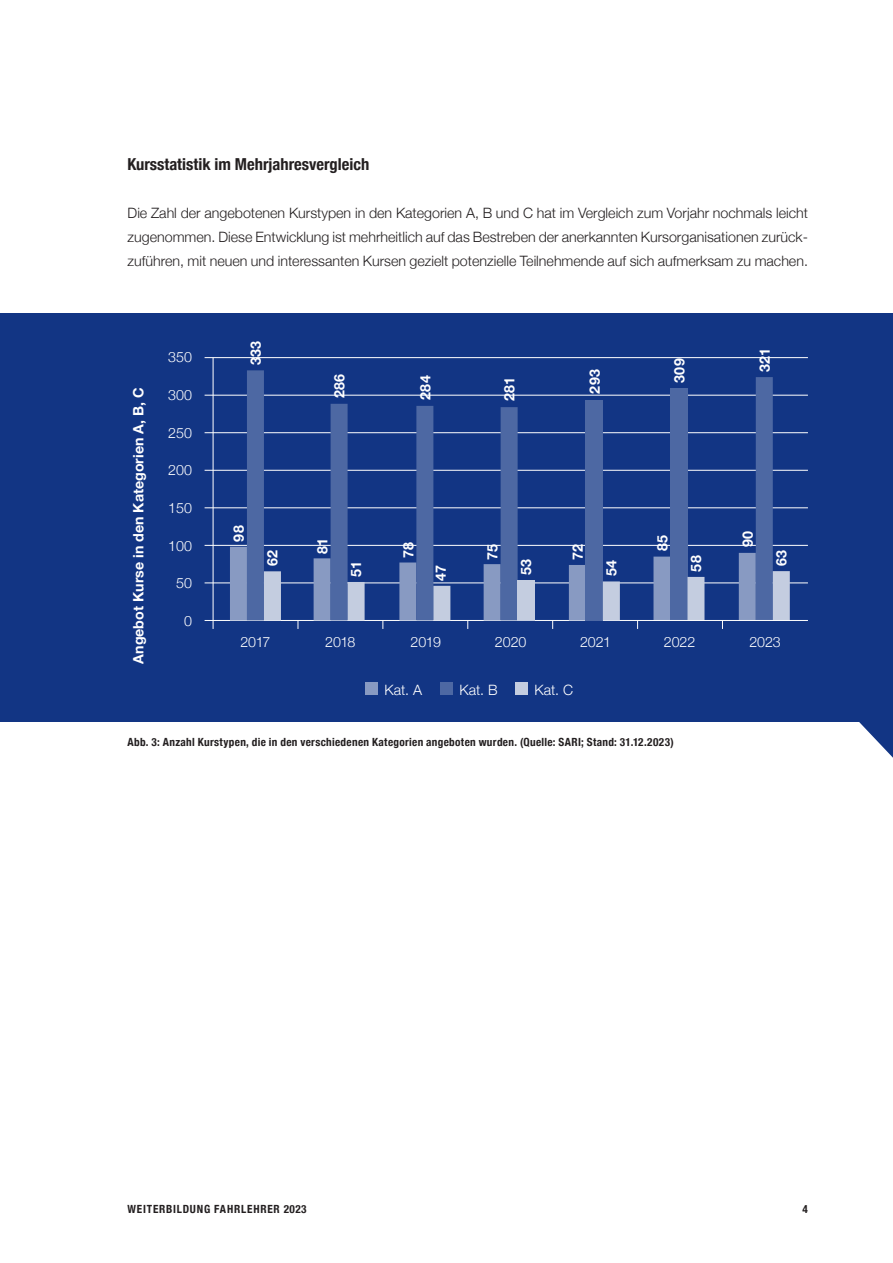
<style>
.page{position:relative;width:893px;height:1263px;background:#fff}
.page>*{position:absolute;margin:0;border:0;box-sizing:border-box;transform-origin:0 0}
.t1{font:700 condensed 16.5px "Helvetica Neue";color:#231f20}
.t2{font:300 14.25px/24px "Helvetica Neue";color:#231f20}
.t3{font:700 14.25px "Helvetica Neue";color:#fff}
.t4{font:300 14.25px "Helvetica Neue";color:#fff}
.t5{font:700 condensed 11.25px "Helvetica Neue";letter-spacing:.03em;color:#231f20}
.t6{font:700 condensed 11.25px "Helvetica Neue";letter-spacing:.07em;color:#231f20}
</style>
<div class="page">
<div style="left:0;top:314px;width:893px;height:408px;background:#123584"></div>
<hr style="left:205px;top:545px;width:603px;height:1px;background:#fff">
<hr style="left:205px;top:508px;width:603px;height:1px;background:#fff">
<hr style="left:205px;top:583px;width:603px;height:1px;background:#fff">
<hr style="left:205px;top:470px;width:603px;height:1px;background:#fff">
<hr style="left:205px;top:432px;width:603px;height:1px;background:#fff">
<hr style="left:205px;top:395px;width:603px;height:1px;background:#fff">
<hr style="left:205px;top:357px;width:603px;height:1px;background:#fff">
<hr style="left:213px;top:358px;width:1px;height:262px;background:#fff">
<div style="left:365px;top:682px;width:13px;height:13px;background:#889ac2"></div>
<div style="left:440px;top:682px;width:13px;height:13px;background:#4d68a3"></div>
<div style="left:515px;top:682px;width:13px;height:13px;background:#c4cde0"></div>
<div style="left:653px;top:557px;width:17px;height:63px;background:#889ac2"></div>
<div style="left:670px;top:388px;width:17px;height:232px;background:#4d68a3"></div>
<div style="left:687px;top:577px;width:17px;height:43px;background:#c4cde0"></div>
<div style="left:739px;top:553px;width:17px;height:67px;background:#889ac2"></div>
<div style="left:756px;top:377px;width:17px;height:243px;background:#4d68a3"></div>
<div style="left:773px;top:571px;width:17px;height:49px;background:#c4cde0"></div>
<hr style="left:205px;top:620px;width:603px;height:1px;background:#fff">
<div style="left:399px;top:562px;width:17px;height:58px;background:#889ac2"></div>
<div style="left:416px;top:406px;width:17px;height:214px;background:#4d68a3"></div>
<div style="left:433px;top:586px;width:17px;height:34px;background:#c4cde0"></div>
<div style="left:484px;top:564px;width:17px;height:56px;background:#889ac2"></div>
<div style="left:501px;top:407px;width:17px;height:213px;background:#4d68a3"></div>
<div style="left:518px;top:580px;width:17px;height:40px;background:#c4cde0"></div>
<div style="left:230px;top:547px;width:17px;height:73px;background:#889ac2"></div>
<div style="left:247px;top:370px;width:17px;height:250px;background:#4d68a3"></div>
<div style="left:264px;top:571px;width:17px;height:49px;background:#c4cde0"></div>
<div style="left:314px;top:558px;width:17px;height:62px;background:#889ac2"></div>
<div style="left:331px;top:404px;width:17px;height:216px;background:#4d68a3"></div>
<div style="left:348px;top:582px;width:17px;height:38px;background:#c4cde0"></div>
<div style="left:569px;top:565px;width:17px;height:55px;background:#889ac2"></div>
<div style="left:586px;top:400px;width:17px;height:220px;background:#4d68a3"></div>
<div style="left:603px;top:581px;width:17px;height:39px;background:#c4cde0"></div>
<svg style="left:859px;top:722px;width:34px;height:36px"></svg>
<p class="t1" style="left:128px;top:150px;width:243px">Kursstatistik im Mehrjahresvergleich</p>
<p class="t2" style="left:128px;top:200px;width:682px">Die Zahl der angebotenen Kurstypen in den Kategorien A, B und C hat im Vergleich zum Vorjahr nochmals leicht zugenommen. Diese Entwicklung ist mehrheitlich auf das Bestreben der anerkannten Kursorganisationen zurück&shy;zuführen, mit neuen und interessanten Kursen gezielt potenzielle Teilnehmende auf sich aufmerksam zu machen.</p>
<p class="t3" style="left:127px;top:664px;width:278px;rotate:-90deg">Angebot Kurse in den Kategorien A, B, C</p>
<p class="t4" style="left:168px;top:346px;width:25px">350</p>
<p class="t4" style="left:168px;top:383px;width:25px">300</p>
<p class="t4" style="left:168px;top:421px;width:25px">250</p>
<p class="t4" style="left:168px;top:459px;width:25px">200</p>
<p class="t4" style="left:168px;top:496px;width:25px">150</p>
<p class="t4" style="left:168px;top:534px;width:25px">100</p>
<p class="t4" style="left:176px;top:572px;width:17px">50</p>
<p class="t4" style="left:184px;top:609px;width:9px">0</p>
<p class="t3" style="left:245px;top:365px;width:26px;rotate:-90deg">333</p>
<p class="t3" style="left:328px;top:398px;width:26px;rotate:-90deg">286</p>
<p class="t3" style="left:414px;top:400px;width:26px;rotate:-90deg">284</p>
<p class="t3" style="left:498px;top:401px;width:26px;rotate:-90deg">281</p>
<p class="t3" style="left:584px;top:394px;width:26px;rotate:-90deg">293</p>
<p class="t3" style="left:668px;top:383px;width:26px;rotate:-90deg">309</p>
<p class="t3" style="left:753px;top:372px;width:26px;rotate:-90deg">321</p>
<p class="t3" style="left:228px;top:542px;width:18px;rotate:-90deg">98</p>
<p class="t3" style="left:311px;top:554px;width:17px;rotate:-90deg">81</p>
<p class="t3" style="left:397px;top:558px;width:17px;rotate:-90deg">78</p>
<p class="t3" style="left:261px;top:566px;width:18px;rotate:-90deg">62</p>
<p class="t3" style="left:481px;top:559px;width:17px;rotate:-90deg">75</p>
<p class="t3" style="left:345px;top:577px;width:17px;rotate:-90deg">51</p>
<p class="t3" style="left:429px;top:580px;width:17px;rotate:-90deg">47</p>
<p class="t3" style="left:515px;top:575px;width:18px;rotate:-90deg">53</p>
<p class="t3" style="left:567px;top:560px;width:17px;rotate:-90deg">72</p>
<p class="t3" style="left:600px;top:576px;width:18px;rotate:-90deg">54</p>
<p class="t3" style="left:651px;top:551px;width:18px;rotate:-90deg">85</p>
<p class="t3" style="left:685px;top:571px;width:18px;rotate:-90deg">58</p>
<p class="t3" style="left:736px;top:547px;width:18px;rotate:-90deg">90</p>
<p class="t3" style="left:770px;top:566px;width:18px;rotate:-90deg">63</p>
<p class="t4" style="left:240px;top:630px;width:32px">2017</p>
<p class="t4" style="left:325px;top:630px;width:32px">2018</p>
<p class="t4" style="left:749px;top:630px;width:33px">2023</p>
<p class="t4" style="left:384px;top:678px;width:39px">Kat. A</p>
<p class="t4" style="left:459px;top:678px;width:40px">Kat. B</p>
<p class="t4" style="left:534px;top:678px;width:40px">Kat. C</p>
<p class="t4" style="left:411px;top:630px;width:32px">2019</p>
<p class="t4" style="left:495px;top:630px;width:33px">2020</p>
<p class="t4" style="left:580px;top:630px;width:33px">2021</p>
<p class="t4" style="left:664px;top:630px;width:33px">2022</p>
<p class="t5" style="left:128px;top:732px;width:548px">Abb. 3: Anzahl Kurstypen, die in den verschiedenen Kategorien angeboten wurden. (Quelle: SARI; Stand: 31.12.2023)</p>
<p class="t6" style="left:128px;top:1199px;width:181px">WEITERBILDUNG FAHRLEHRER 2023</p>
<p class="t5" style="left:802px;top:1199px;width:7px">4</p>
</div>
